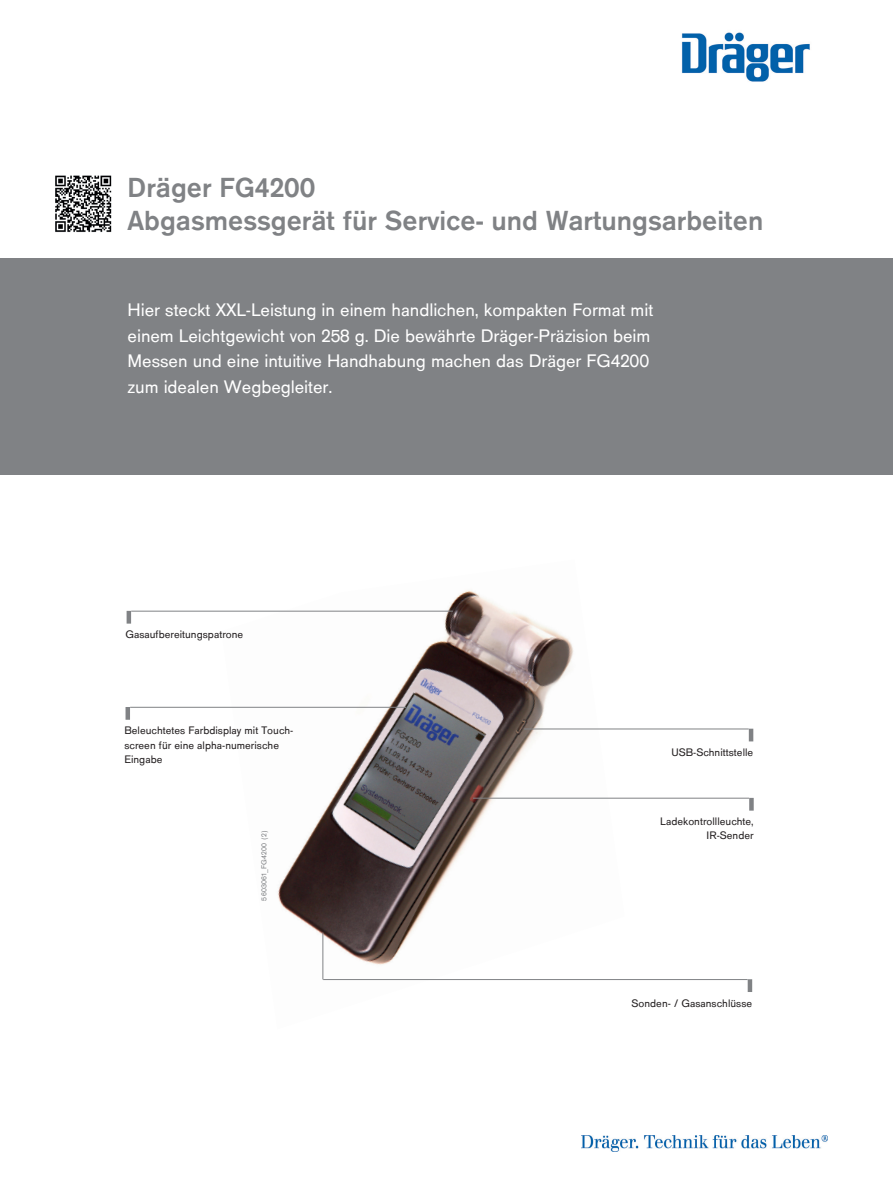
<style>
.page{position:relative;width:893px;height:1191px;background:#fff}
.page>*{position:absolute;margin:0;border:0;box-sizing:border-box;transform-origin:0 0}
.t1{font:700 28.5px/33px "Draeger San";color:#808285}
.t2{font:18.75px/25.5px "Draeger San";letter-spacing:-.005em;color:#fff}
.t3{font:11.25px/14.2px "Draeger San";color:#231f20}
.t4{font:7.5px "Draeger San";letter-spacing:.025em;color:#808285}
</style>
<div class="page">
<div style="left:0;top:258px;width:893px;height:217px;background:#808285"></div>
<img style="left:582px;top:1135px;width:246px;height:16px">
<img style="left:55px;top:175px;width:57px;height:57px">
<img style="left:681px;top:32px;width:129px;height:50px">
<hr style="left:126px;top:707px;width:4px;height:12px;background:#808285">
<img style="left:221px;top:590px;width:404px;height:390px">
<hr style="left:130px;top:707px;width:276px;height:1px;background:#808285">
<hr style="left:749px;top:728px;width:4px;height:13px;background:#808285">
<hr style="left:524px;top:728px;width:225px;height:1px;background:#808285">
<hr style="left:748px;top:979px;width:4px;height:13px;background:#808285">
<hr style="left:323px;top:979px;width:425px;height:1px;background:#808285">
<hr style="left:127px;top:611px;width:4px;height:12px;background:#808285">
<hr style="left:131px;top:611px;width:322px;height:1px;background:#808285">
<hr style="left:323px;top:932px;width:1px;height:47px;background:#808285">
<div style="left:749px;top:798px;width:5px;height:12px;background:#808285"></div>
<hr style="left:473px;top:798px;width:276px;height:1px;background:#808285">
<h1 class="t1" style="left:128px;top:171px;width:637px">Dräger FG4200<br>Abgasmessgerät für Service- und Wartungsarbeiten</h1>
<p class="t2" style="left:128px;top:297px;width:527px">Hier steckt XXL-Leistung in einem handlichen, kompakten Format mit einem Leichtgewicht von 258 g. Die bewährte Dräger-Präzision beim Messen und eine intuitive Handhabung machen das Dräger FG4200 zum idealen Wegbegleiter.</p>
<p class="t3" style="left:125px;top:627px;width:119px">Gasaufbereitungspatrone</p>
<p class="t3" style="left:124px;top:723px;width:170px">Beleuchtetes Farbdisplay mit Touch&shy;screen für eine alpha-numerische<br>Eingabe</p>
<p class="t4" style="left:260px;top:900px;width:71px;rotate:-90deg">5603061_FG4200 (2)</p>
<p class="t3" style="left:671px;top:745px;width:83px">USB-Schnittstelle</p>
<p class="t3" style="left:660px;top:814px;width:95px;text-align:right">Ladekontrollleuchte,<br>IR-Sender</p>
<p class="t3" style="left:631px;top:995px;width:122px">Sonden- / Gasanschlüsse</p>
</div>
